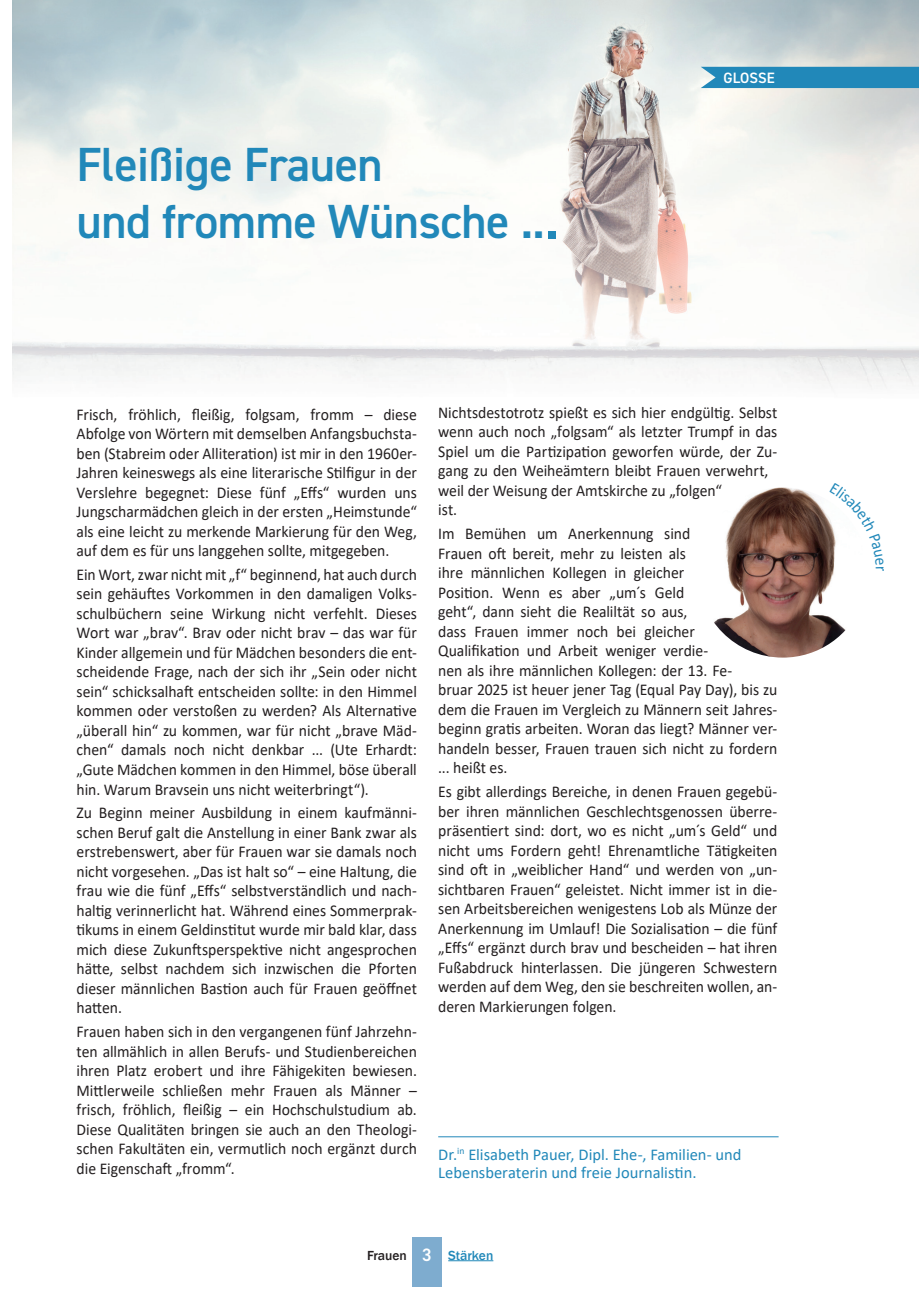
<style>
.page{position:relative;width:919px;height:1289px;background:#fff}
.page>*{position:absolute;margin:0;border:0;box-sizing:border-box;transform-origin:0 0}
.t1{font:600 48px/57.6px "DIN2014";letter-spacing:-.01em;color:#2188b9}
.t2{font:16.5px/19.5px "Calibri";letter-spacing:-.005em;color:#231f20;text-align:justify;scale:.95 1}
.t3{font:16.5px/18px "Calibri";letter-spacing:-.005em;color:#2188b9}
.t4{font:600 15px "DIN2014";letter-spacing:.01em;color:#fff}
.t5{font:500 13.5px "Franklin Gothic";color:#2188b9}
.s1{font-size:54px}
.s2{color:#231f20}
.s3{font-family:"DIN2014";font-weight:600;font-size:18px;color:#fff}
</style>
<div class="page">
<img style="left:13px;top:0;width:905px;height:388px">
<hr style="left:448px;top:1260px;width:45px;height:1px;background:#2188b9">
<div style="left:412px;top:1237px;width:30px;height:49px;background:#7eaccf"></div>
<hr style="left:438px;top:1136px;width:340px;height:1px;background:#2188b9">
<div style="left:700px;top:67px;width:218px;height:21px;background:#2188b9"></div>
<img style="left:714px;top:487px;width:132px;height:170px">
<svg style="left:829px;top:487px;width:17px;height:84px"></svg>
<h1 class="t1" style="left:77px;top:134px;width:483px">Fleißige Frauen<br>und fromme Wünsche ..<span class="s1">.</span></h1>
<p class="t4" style="left:723px;top:68px;width:53px">GLOSSE</p>
<p class="t2" style="left:77px;top:404px;width:360px">Frisch, fröhlich, fleißig, folgsam, fromm – diese Abfolge von Wörtern mit demselben Anfangsbuchsta&shy;ben (Stabreim oder Alliteration) ist mir in den 1960er-Jahren keineswegs als eine literarische Stilfigur in der Verslehre begegnet: Diese fünf „Effs“ wurden uns Jungscharmädchen gleich in der ersten „Heimstunde“ als eine leicht zu merkende Markierung für den Weg, auf dem es für uns langgehen sollte, mitgegeben.</p>
<p class="t2" style="left:77px;top:564px;width:360px">Ein Wort, zwar nicht mit „f“ beginnend, hat auch durch sein gehäuftes Vorkommen in den damaligen Volks&shy;schulbüchern seine Wirkung nicht verfehlt. Dieses Wort war „brav“. Brav oder nicht brav – das war für Kinder allgemein und für Mädchen besonders die ent&shy;scheidende Frage, nach der sich ihr „Sein oder nicht sein“ schicksalhaft entscheiden sollte: in den Himmel kommen oder verstoßen zu werden? Als Alternative „überall hin“ zu kommen, war für nicht „brave Mäd&shy;chen“ damals noch nicht denkbar ... (Ute Erhardt: „Gute Mädchen kommen in den Himmel, böse überall hin. Warum Bravsein uns nicht weiterbringt“).</p>
<p class="t2" style="left:77px;top:802px;width:360px">Zu Beginn meiner Ausbildung in einem kaufmänni&shy;schen Beruf galt die Anstellung in einer Bank zwar als erstrebenswert, aber für Frauen war sie damals noch nicht vorgesehen. „Das ist halt so“ – eine Haltung, die frau wie die fünf „Effs“ selbstverständlich und nach&shy;haltig verinnerlicht hat. Während eines Sommerprak&shy;tikums in einem Geldinstitut wurde mir bald klar, dass mich diese Zukunftsperspektive nicht angesprochen hätte, selbst nachdem sich inzwischen die Pforten dieser männlichen Bastion auch für Frauen geöffnet hatten.</p>
<p class="t2" style="left:77px;top:1021px;width:360px">Frauen haben sich in den vergangenen fünf Jahrzehn&shy;ten allmählich in allen Berufs- und Studienbereichen ihren Platz erobert und ihre Fähigekiten bewiesen.<br>Mittlerweile schließen mehr Frauen als Männer – frisch, fröhlich, fleißig – ein Hochschulstudium ab.<br>Diese Qualitäten bringen sie auch an den Theologi&shy;schen Fakultäten ein, vermutlich noch ergänzt durch die Eigenschaft „fromm“.</p>
<p class="t2" style="left:438px;top:402px;width:358px;text-align:left">Nichtsdestotrotz spießt es sich hier endgültig. Selbst wenn auch noch „folgsam“ als letzter Trumpf in das Spiel um die Partizipation geworfen würde, der Zu&shy;gang zu den Weiheämtern bleibt Frauen verwehrt, weil der Weisung der Amtskirche zu „folgen“<br>ist.</p>
<p class="t2" style="left:438px;top:523px;width:358px;text-align:left">Im Bemühen um Anerkennung sind<br>Frauen oft bereit, mehr zu leisten als<br>ihre männlichen Kollegen in gleicher<br>Position. Wenn es aber „um´s Geld<br>geht“, dann sieht die Realiltät so aus,<br>dass Frauen immer noch bei gleicher Qualifikation und Arbeit weniger verdie-<br>nen als ihre männlichen Kollegen: der 13. Fe-<br>bruar 2025 ist heuer jener Tag (Equal Pay Day), bis zu dem die Frauen im Vergleich zu Männern seit Jahres&shy;beginn gratis arbeiten. Woran das liegt? Männer ver&shy;handeln besser, Frauen trauen sich nicht zu fordern ... heißt es.</p>
<p class="t2" style="left:438px;top:781px;width:358px">Es gibt allerdings Bereiche, in denen Frauen gegebü&shy;ber ihren männlichen Geschlechtsgenossen überre&shy;präsentiert sind: dort, wo es nicht „um´s Geld“ und nicht ums Fordern geht! Ehrenamtliche Tätigkeiten sind oft in „weiblicher Hand“ und werden von „un&shy;sichtbaren Frauen“ geleistet. Nicht immer ist in die&shy;sen Arbeitsbereichen wenigestens Lob als Münze der Anerkennung im Umlauf! Die Sozialisation – die fünf „Effs“ ergänzt durch brav und bescheiden – hat ihren Fußabdruck hinterlassen. Die jüngeren Schwestern werden auf dem Weg, den sie beschreiten wollen, an&shy;deren Markierungen folgen.</p>
<p class="t3" style="left:438px;top:1145px;width:305px">Dr.<sup>in</sup> Elisabeth Pauer, Dipl. Ehe-, Familien- und<br>Lebensberaterin und freie Journalistin.</p>
<p class="t5" style="left:367px;top:1246px;width:128px"><span class="s2">Frauen</span> <span class="s3">3</span> Stärken</p>
</div>
